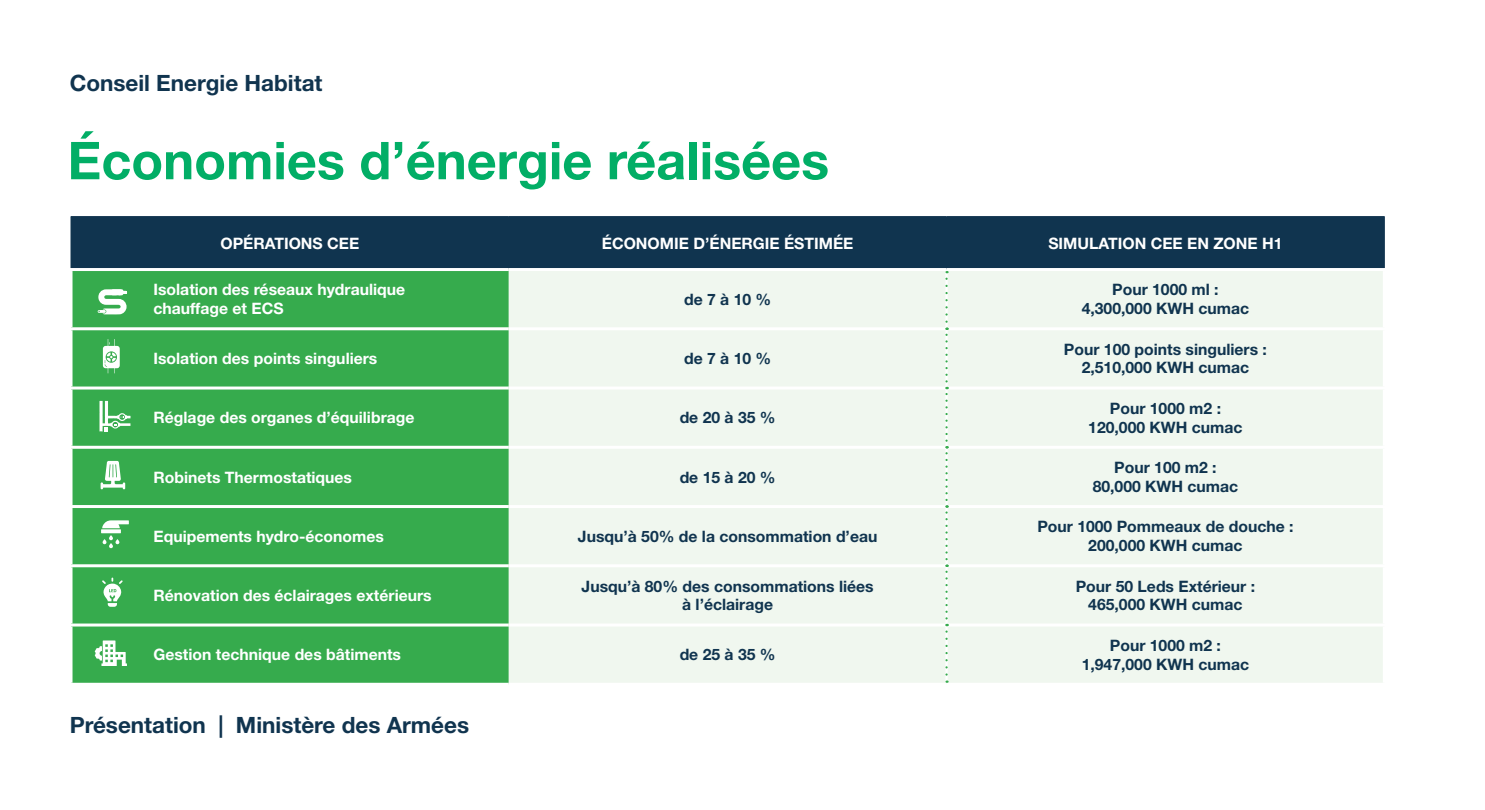
<style>
.page{position:relative;width:1485px;height:810px;background:#fff}
.page>*{position:absolute;margin:0;border:0;box-sizing:border-box;transform-origin:0 0}
.t1{font:700 52.2px "Helvetica Neue LT Std";color:#02ae66}
.t2{font:700 22.5px "Helvetica Neue LT Std";color:#10344f}
.t3{font:700 15.75px/18.9px "Helvetica Neue LT Std";color:#10344f;text-align:center}
.t4{font:700 15.75px/18.9px "Helvetica Neue LT Std";color:#fff}
</style>
<div class="page">
<div style="left:72px;top:217px;width:1312px;height:51px;background:#10344f"></div>
<div style="left:73px;top:271px;width:436px;height:412px;background:#36ab4d"></div>
<div style="left:509px;top:271px;width:874px;height:412px;background:#f0f7ef"></div>
<hr style="left:945px;top:272px;width:3px;height:57px;background:#fff">
<hr style="left:945px;top:329px;width:3px;height:59px;background:#fff">
<hr style="left:945px;top:507px;width:3px;height:59px;background:#fff">
<hr style="left:945px;top:566px;width:3px;height:59px;background:#fff">
<hr style="left:945px;top:625px;width:3px;height:57px;background:#fff">
<hr style="left:71px;top:216px;width:438px;height:1px;background:#10344f">
<hr style="left:71px;top:217px;width:1px;height:51px;background:#10344f">
<hr style="left:509px;top:216px;width:438px;height:1px;background:#10344f">
<hr style="left:508px;top:217px;width:1px;height:51px;background:#10344f">
<hr style="left:947px;top:216px;width:438px;height:1px;background:#10344f">
<hr style="left:946px;top:217px;width:1px;height:51px;background:#10344f">
<hr style="left:1384px;top:217px;width:1px;height:51px;background:#10344f">
<hr style="left:70px;top:327px;width:439px;height:3px;background:#fff">
<hr style="left:509px;top:327px;width:436px;height:3px;background:#fff">
<hr style="left:948px;top:327px;width:438px;height:3px;background:#fff">
<hr style="left:70px;top:387px;width:439px;height:3px;background:#fff">
<hr style="left:509px;top:387px;width:436px;height:3px;background:#fff">
<hr style="left:948px;top:387px;width:438px;height:3px;background:#fff">
<hr style="left:70px;top:446px;width:439px;height:3px;background:#fff">
<hr style="left:509px;top:446px;width:436px;height:3px;background:#fff">
<hr style="left:948px;top:446px;width:438px;height:3px;background:#fff">
<hr style="left:70px;top:505px;width:439px;height:3px;background:#fff">
<hr style="left:509px;top:505px;width:436px;height:3px;background:#fff">
<hr style="left:948px;top:505px;width:438px;height:3px;background:#fff">
<hr style="left:70px;top:564px;width:439px;height:3px;background:#fff">
<hr style="left:509px;top:564px;width:436px;height:3px;background:#fff">
<hr style="left:948px;top:564px;width:438px;height:3px;background:#fff">
<hr style="left:70px;top:624px;width:439px;height:3px;background:#fff">
<hr style="left:509px;top:624px;width:436px;height:3px;background:#fff">
<hr style="left:948px;top:624px;width:438px;height:3px;background:#fff">
<svg style="left:945px;top:271px;width:3px;height:51px"></svg>
<svg style="left:945px;top:328px;width:3px;height:53px"></svg>
<svg style="left:945px;top:387px;width:3px;height:172px"></svg>
<svg style="left:945px;top:565px;width:3px;height:53px"></svg>
<svg style="left:945px;top:624px;width:3px;height:51px"></svg>
<svg style="left:102px;top:578px;width:21px;height:29px"></svg>
<svg style="left:101px;top:520px;width:28px;height:28px"></svg>
<svg style="left:101px;top:461px;width:24px;height:29px"></svg>
<svg style="left:103px;top:339px;width:17px;height:34px"></svg>
<svg style="left:100px;top:401px;width:31px;height:30px"></svg>
<svg style="left:98px;top:289px;width:29px;height:25px"></svg>
<svg style="left:95px;top:640px;width:32px;height:26px"></svg>
<h2 class="t2" style="left:70px;top:69px;width:254px">Conseil Energie Habitat</h2>
<h1 class="t1" style="left:68px;top:128px;width:763px">Économies d’énergie réalisées</h1>
<p class="t4" style="left:220px;top:233px;width:140px">OPÉRATIONS CEE</p>
<p class="t4" style="left:602px;top:233px;width:253px">ÉCONOMIE D’ÉNERGIE ÉSTIMÉE</p>
<p class="t4" style="left:1048px;top:233px;width:236px">SIMULATION CEE EN ZONE H1</p>
<p class="t4" style="left:154px;top:280px;width:253px">Isolation des réseaux hydraulique chauffage et ECS</p>
<p class="t3" style="left:684px;top:289px;width:89px">de 7 à 10 %</p>
<p class="t3" style="left:1082px;top:280px;width:169px">Pour 1000 ml :<br>4,300,000 KWH cumac</p>
<p class="t4" style="left:154px;top:349px;width:225px">Isolation des points singuliers</p>
<p class="t3" style="left:684px;top:349px;width:89px">de 7 à 10 %</p>
<p class="t3" style="left:1064px;top:339px;width:204px">Pour 100 points singuliers :<br>2,510,000 KWH cumac</p>
<p class="t4" style="left:154px;top:408px;width:262px">Réglage des organes d’équilibrage</p>
<p class="t3" style="left:680px;top:408px;width:97px">de 20 à 35 %</p>
<p class="t3" style="left:1088px;top:398px;width:156px">Pour 1000 m2 :<br>120,000 KWH cumac</p>
<p class="t4" style="left:154px;top:467px;width:200px">Robinets Thermostatiques</p>
<p class="t3" style="left:680px;top:467px;width:97px">de 15 à 20 %</p>
<p class="t3" style="left:1093px;top:458px;width:147px">Pour 100 m2 :<br>80,000 KWH cumac</p>
<p class="t4" style="left:154px;top:526px;width:232px">Equipements hydro-économes</p>
<p class="t3" style="left:578px;top:526px;width:301px">Jusqu’à 50% de la consommation d’eau</p>
<p class="t3" style="left:1037px;top:517px;width:258px">Pour 1000 Pommeaux de douche :<br>200,000 KWH cumac</p>
<p class="t4" style="left:154px;top:586px;width:280px">Rénovation des éclairages extérieurs</p>
<p class="t3" style="left:582px;top:576px;width:294px">Jusqu’à 80% des consommations liées à l’éclairage</p>
<p class="t3" style="left:1076px;top:576px;width:181px">Pour 50 Leds Extérieur :<br>465,000 KWH cumac</p>
<p class="t4" style="left:154px;top:645px;width:249px">Gestion technique des bâtiments</p>
<p class="t3" style="left:680px;top:645px;width:97px">de 25 à 35 %</p>
<p class="t3" style="left:1082px;top:635px;width:169px">Pour 1000 m2 :<br>1,947,000 KWH cumac</p>
<h2 class="t2" style="left:70px;top:711px;width:401px">Présentation | Ministère des Armées</h2>
</div>
